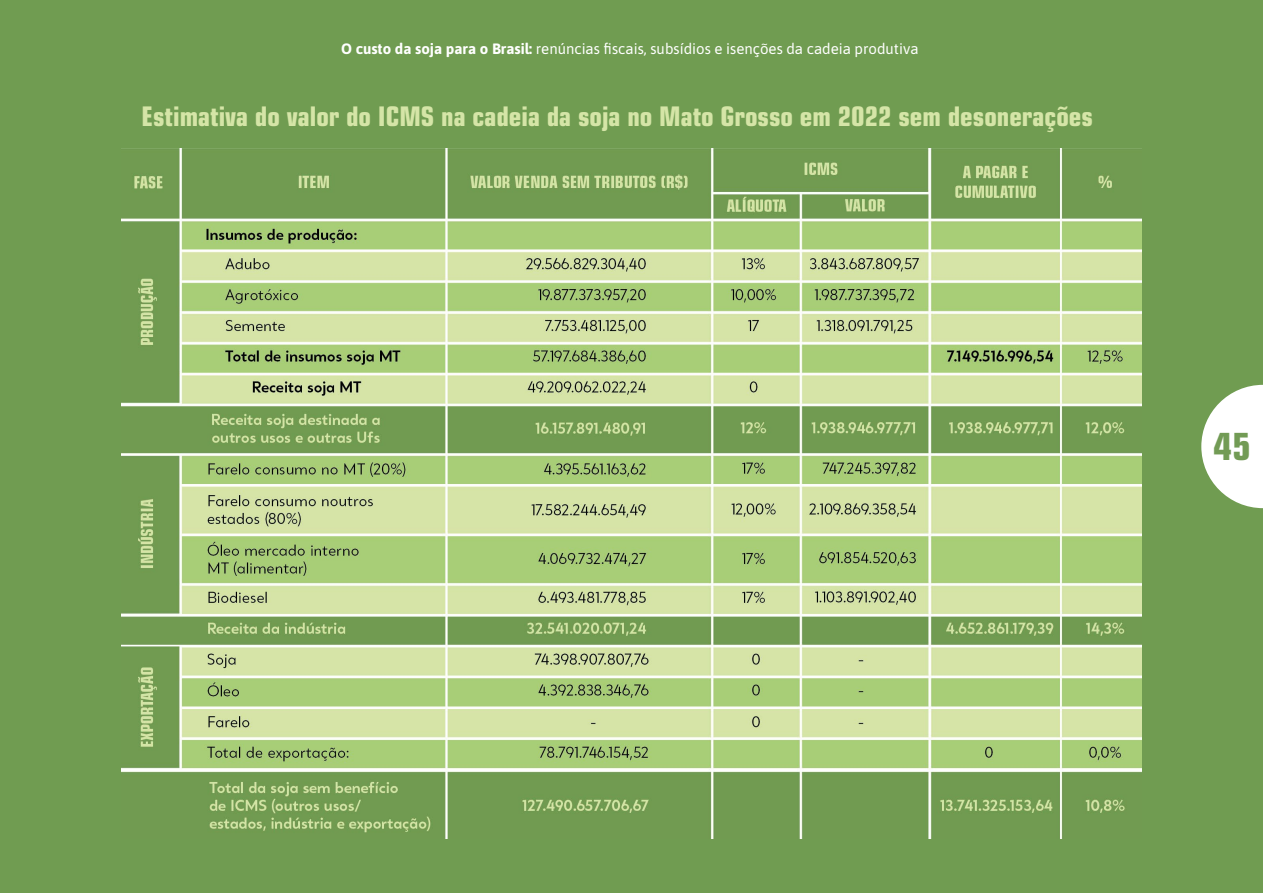
<style>
.page{position:relative;width:1263px;height:893px;background:#fff}
.page>*{position:absolute;margin:0;border:0;box-sizing:border-box;transform-origin:0 0}
.t1{font:700 condensed 37.5px "Eurostile LT Std";color:#729b55}
.t2{font:700 condensed 27px "Eurostile LT Std";color:#d5e5a7}
.t3{font:15px "Asap";color:#fff}
.s1{font-weight:700}
</style>
<div class="page">
<div style="left:0;top:0;width:1263px;height:892px;background:#709c51"></div>
<svg style="left:1201px;top:385px;width:62px;height:123px"></svg>
<img style="left:122px;top:149px;width:1019px;height:689px">
<p class="t3" style="left:341px;top:38px;width:579px"><span class="s1">O custo da soja para o Brasil:</span> renúncias fiscais, subsídios e isenções da cadeia produtiva</p>
<h2 class="t2" style="left:142px;top:100px;width:953px">Estimativa do valor do ICMS na cadeia da soja no Mato Grosso em 2022 sem desonerações</h2>
<h1 class="t1" style="left:1213px;top:424px;width:39px">45</h1>
</div>
